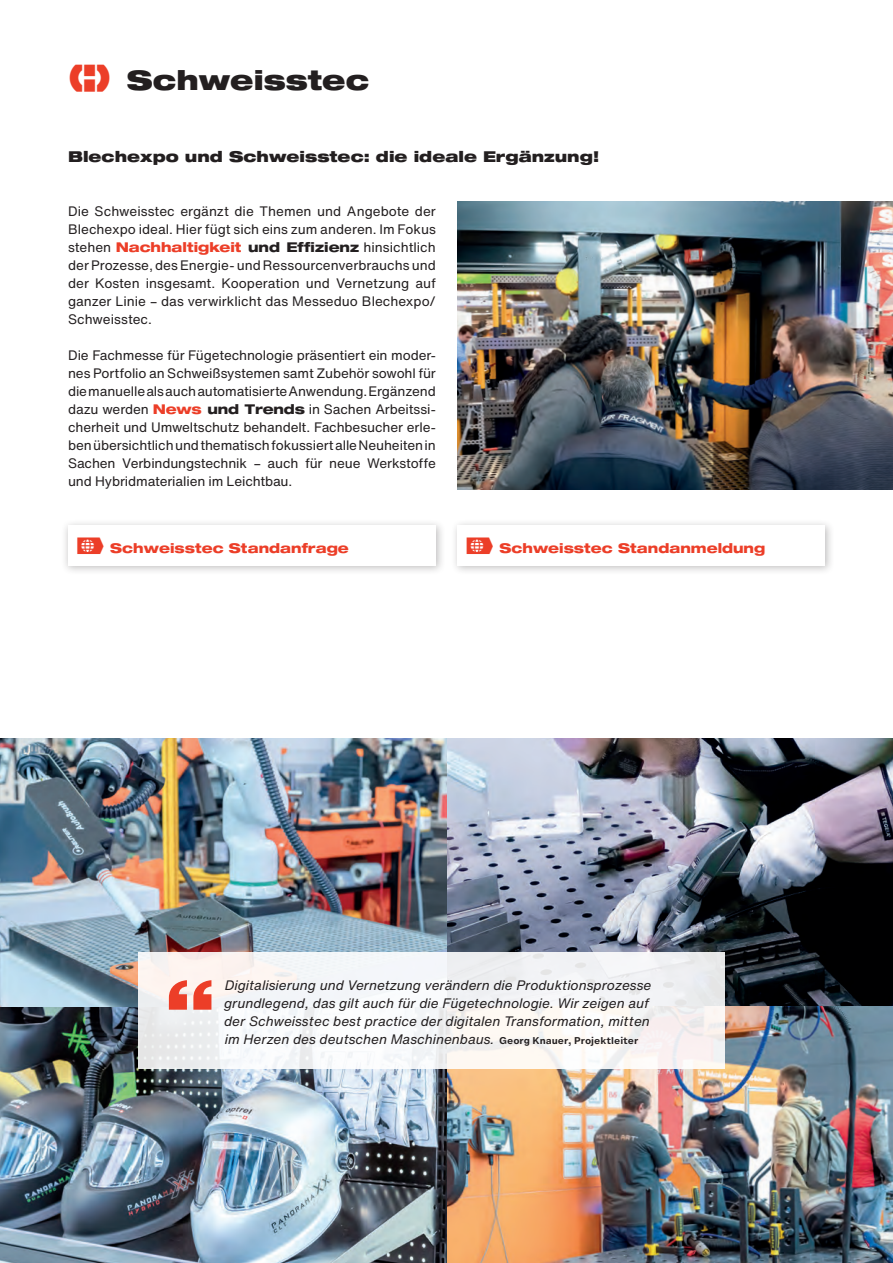
<style>
.page{position:relative;width:893px;height:1263px;background:#fff}
.page>*{position:absolute;margin:0;border:0;box-sizing:border-box;transform-origin:0 0}
.t1{font:900 expanded 27px "Helvetica Neue LT Pro";color:#231f20}
.t2{font:900 expanded 15px "Helvetica Neue LT Pro";color:#231f20}
.t3{font:13.5px/18px "Helvetica Now Text";letter-spacing:-.005em;color:#231f20;text-align:justify}
.t4{font:italic 13.5px/18px "Helvetica Now Text";color:#231f20}
.t5{font:800 expanded 13.5px "Helvetica Neue LT Std";color:#ec3e28}
.s1{font-family:"Schall Webfont 20200605";font-weight:400;font-stretch:normal;color:#ec3e28}
.s2{font-family:"Helvetica Neue LT Std";font-weight:800;font-stretch:expanded;color:#ec3e28}
.s3{font-family:"Helvetica Neue LT Std";font-weight:800;font-stretch:expanded}
.s4{font-family:"Schall Webfont 20200605";font-weight:400;font-stretch:normal;font-size:16.5px}
.s5{font-family:"Helvetica Now Micro";font-weight:700;font-style:normal;font-size:9px}
</style>
<div class="page">
<img style="left:446px;top:738px;width:447px;height:269px">
<img style="left:457px;top:201px;width:436px;height:288px">
<img style="left:446px;top:1007px;width:447px;height:256px">
<img style="left:0;top:1007px;width:446px;height:256px">
<img style="left:0;top:738px;width:446px;height:269px">
<svg style="left:139px;top:952px;width:586px;height:116px;fill:#f5f5f5"></svg>
<svg style="left:169px;top:980px;width:42px;height:30px"></svg>
<div style="left:61px;top:519px;width:385px;height:56px;background:#231f20;opacity:.29"></div>
<div style="left:68px;top:525px;width:368px;height:41px;background:#fff"></div>
<div style="left:450px;top:519px;width:385px;height:56px;background:#231f20;opacity:.29"></div>
<div style="left:457px;top:525px;width:368px;height:41px;background:#fff"></div>
<h1 class="t1" style="left:68px;top:63px;width:303px"><span class="s1">6</span> Schweisstec</h1>
<p class="t2" style="left:68px;top:147px;width:533px">Blechexpo und Schweisstec: die ideale Ergänzung!</p>
<p class="t3" style="left:68px;top:202px;width:369px">Die Schweisstec ergänzt die Themen und Angebote der Blechexpo ideal. Hier fügt sich eins zum anderen. Im Fokus stehen <span class="s2">Nachhaltigkeit</span> <span class="s3">und Effizienz</span> hinsichtlich der Prozesse, des Energie- und Ressourcenverbrauchs und der Kosten insgesamt. Kooperation und Vernetzung auf ganzer Linie – das verwirklicht das Messeduo Blechexpo/ Schweisstec.</p>
<p class="t3" style="left:68px;top:346px;width:369px">Die Fachmesse für Fügetechnologie präsentiert ein moder&shy;nes Portfolio an Schweißsystemen samt Zubehör sowohl für die manuelle als auch automatisierte Anwendung. Ergänzend dazu werden <span class="s2">News</span> <span class="s3">und Trends</span> in Sachen Arbeitssi&shy;cherheit und Umweltschutz behandelt. Fachbesucher erle&shy;ben übersichtlich und thematisch fokussiert alle Neuheiten in Sachen Verbindungstechnik – auch für neue Werkstoffe und Hybridmaterialien im Leichtbau.</p>
<p class="t5" style="left:77px;top:539px;width:273px"><span class="s4">@</span> Schweisstec Standanfrage</p>
<p class="t5" style="left:467px;top:539px;width:300px"><span class="s4">@</span> Schweisstec Standanmeldung</p>
<p class="t4" style="left:224px;top:976px;width:429px">Digitalisierung und Vernetzung verändern die Produktionsprozesse grundlegend, das gilt auch für die Fügetechnologie. Wir zeigen auf der Schweisstec best practice der digitalen Transformation, mitten im Herzen des deutschen Maschinenbaus. <span class="s5">Georg Knauer, Projektleiter</span></p>
</div>
